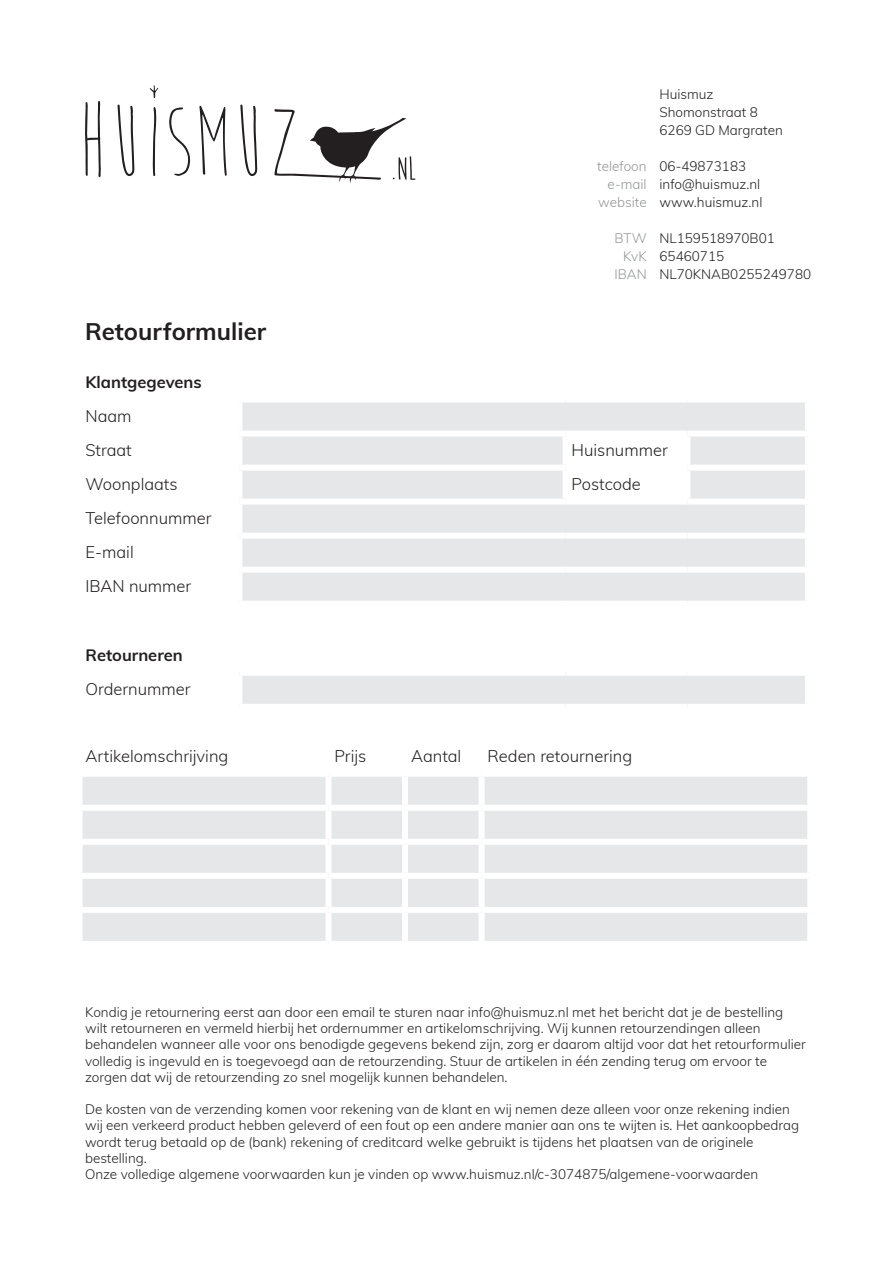
<style>
.page{position:relative;width:893px;height:1263px;background:#fff}
.page>*{position:absolute;margin:0;border:0;box-sizing:border-box;transform-origin:0 0}
.t1{font:700 24px "Muli";color:#231f20}
.t2{font:300 16.5px/34px "Muli";color:#231f20}
.t3{font:700 16.5px "Muli";color:#231f20}
.t4{font:300 13.5px/16.2px "Muli";color:#231f20}
.s1{color:#939598}
</style>
<div class="page">
<svg style="left:85px;top:101px;width:16px;height:77px"></svg>
<svg style="left:117px;top:104px;width:18px;height:72px"></svg>
<svg style="left:152px;top:107px;width:5px;height:69px"></svg>
<svg style="left:169px;top:107px;width:21px;height:69px"></svg>
<svg style="left:199px;top:106px;width:28px;height:70px"></svg>
<svg style="left:240px;top:104px;width:17px;height:72px"></svg>
<svg style="left:150px;top:85px;width:9px;height:14px"></svg>
<svg style="left:274px;top:109px;width:141px;height:74px"></svg>
<svg style="left:242px;top:402px;width:563px;height:199px;background:#e8e9ea"></svg>
<div style="left:239px;top:431px;width:327px;height:6px;background:#fff"></div>
<div style="left:566px;top:431px;width:121px;height:6px;background:#fff"></div>
<div style="left:563px;top:437px;width:6px;height:28px;background:#fff"></div>
<div style="left:687px;top:431px;width:124px;height:6px;background:#fff"></div>
<div style="left:684px;top:437px;width:6px;height:28px;background:#fff"></div>
<div style="left:239px;top:465px;width:327px;height:6px;background:#fff"></div>
<div style="left:566px;top:465px;width:121px;height:6px;background:#fff"></div>
<div style="left:563px;top:471px;width:6px;height:28px;background:#fff"></div>
<div style="left:687px;top:465px;width:124px;height:6px;background:#fff"></div>
<div style="left:684px;top:471px;width:6px;height:28px;background:#fff"></div>
<div style="left:239px;top:499px;width:327px;height:6px;background:#fff"></div>
<div style="left:566px;top:499px;width:121px;height:6px;background:#fff"></div>
<div style="left:687px;top:499px;width:124px;height:6px;background:#fff"></div>
<div style="left:239px;top:533px;width:327px;height:6px;background:#fff"></div>
<div style="left:566px;top:533px;width:121px;height:6px;background:#fff"></div>
<div style="left:687px;top:533px;width:124px;height:6px;background:#fff"></div>
<div style="left:239px;top:567px;width:327px;height:6px;background:#fff"></div>
<div style="left:566px;top:567px;width:121px;height:6px;background:#fff"></div>
<div style="left:687px;top:567px;width:124px;height:6px;background:#fff"></div>
<div style="left:239px;top:673px;width:569px;height:34px;background:#e6e7e9"></div>
<div style="left:239px;top:670px;width:327px;height:6px;background:#fff"></div>
<div style="left:236px;top:676px;width:6px;height:28px;background:#fff"></div>
<div style="left:566px;top:670px;width:121px;height:6px;background:#fff"></div>
<div style="left:687px;top:670px;width:124px;height:6px;background:#fff"></div>
<div style="left:805px;top:676px;width:6px;height:28px;background:#fff"></div>
<div style="left:239px;top:704px;width:327px;height:6px;background:#fff"></div>
<div style="left:566px;top:704px;width:121px;height:6px;background:#fff"></div>
<div style="left:687px;top:704px;width:124px;height:6px;background:#fff"></div>
<div style="left:83px;top:777px;width:724px;height:164px;background:#e6e7e9"></div>
<div style="left:325px;top:777px;width:6px;height:28px;background:#fff"></div>
<div style="left:402px;top:777px;width:6px;height:28px;background:#fff"></div>
<div style="left:479px;top:777px;width:6px;height:28px;background:#fff"></div>
<div style="left:77px;top:805px;width:251px;height:6px;background:#fff"></div>
<div style="left:328px;top:805px;width:77px;height:6px;background:#fff"></div>
<div style="left:325px;top:811px;width:6px;height:28px;background:#fff"></div>
<div style="left:405px;top:805px;width:77px;height:6px;background:#fff"></div>
<div style="left:402px;top:811px;width:6px;height:28px;background:#fff"></div>
<div style="left:482px;top:805px;width:331px;height:6px;background:#fff"></div>
<div style="left:479px;top:811px;width:6px;height:28px;background:#fff"></div>
<div style="left:77px;top:839px;width:251px;height:6px;background:#fff"></div>
<div style="left:328px;top:839px;width:77px;height:6px;background:#fff"></div>
<div style="left:325px;top:845px;width:6px;height:28px;background:#fff"></div>
<div style="left:405px;top:839px;width:77px;height:6px;background:#fff"></div>
<div style="left:402px;top:845px;width:6px;height:28px;background:#fff"></div>
<div style="left:482px;top:839px;width:331px;height:6px;background:#fff"></div>
<div style="left:479px;top:845px;width:6px;height:28px;background:#fff"></div>
<div style="left:77px;top:873px;width:251px;height:6px;background:#fff"></div>
<div style="left:328px;top:873px;width:77px;height:6px;background:#fff"></div>
<div style="left:325px;top:879px;width:6px;height:28px;background:#fff"></div>
<div style="left:405px;top:873px;width:77px;height:6px;background:#fff"></div>
<div style="left:402px;top:879px;width:6px;height:28px;background:#fff"></div>
<div style="left:482px;top:873px;width:331px;height:6px;background:#fff"></div>
<div style="left:479px;top:879px;width:6px;height:28px;background:#fff"></div>
<div style="left:77px;top:907px;width:251px;height:6px;background:#fff"></div>
<div style="left:328px;top:907px;width:77px;height:6px;background:#fff"></div>
<div style="left:325px;top:913px;width:6px;height:28px;background:#fff"></div>
<div style="left:405px;top:907px;width:77px;height:6px;background:#fff"></div>
<div style="left:402px;top:913px;width:6px;height:28px;background:#fff"></div>
<div style="left:482px;top:907px;width:331px;height:6px;background:#fff"></div>
<div style="left:479px;top:913px;width:6px;height:28px;background:#fff"></div>
<h1 class="t1" style="left:85px;top:314px;width:183px">Retourformulier</h1>
<p class="t3" style="left:86px;top:370px;width:118px">Klantgegevens</p>
<p class="t2" style="left:86px;top:398px;width:48px">Naam<br>Straat</p>
<p class="t4" style="left:659px;top:84px;width:125px;line-height:18px">Huismuz<br>Shomonstraat 8<br>6269 GD Margraten</p>
<p class="t4" style="left:597px;top:157px;width:151px"><span class="s1">telefoon</span> 06-49873183</p>
<p class="t4" style="left:608px;top:175px;width:154px"><span class="s1">e-mail</span> info@huismuz.nl</p>
<p class="t4" style="left:598px;top:193px;width:166px"><span class="s1">website</span> www.huismuz.nl</p>
<p class="t4" style="left:614px;top:229px;width:162px"><span class="s1">BTW</span> NL159518970B01</p>
<p class="t4" style="left:623px;top:247px;width:103px"><span class="s1">KvK</span> 65460715</p>
<p class="t4" style="left:614px;top:265px;width:198px"><span class="s1">IBAN</span> NL70KNAB0255249780</p>
<p class="t2" style="left:572px;top:432px;width:98px">Huisnummer</p>
<p class="t2" style="left:86px;top:466px;width:94px">Woonplaats</p>
<p class="t2" style="left:572px;top:466px;width:71px">Postcode</p>
<p class="t2" style="left:86px;top:500px;width:127px">Telefoonnummer<br>E-mail<br>IBAN nummer</p>
<p class="t3" style="left:86px;top:643px;width:99px">Retourneren</p>
<p class="t2" style="left:86px;top:672px;width:107px">Ordernummer</p>
<p class="t2" style="left:86px;top:739px;width:144px">Artikelomschrijving</p>
<p class="t2" style="left:334px;top:739px;width:33px">Prijs</p>
<p class="t2" style="left:411px;top:739px;width:52px">Aantal</p>
<p class="t2" style="left:488px;top:739px;width:146px">Reden retournering</p>
<p class="t4" style="left:85px;top:1003px;width:722px">Kondig je retournering eerst aan door een email te sturen naar info@huismuz.nl met het bericht dat je de bestelling wilt retourneren en vermeld hierbij het ordernummer en artikelomschrijving. Wij kunnen retourzendingen alleen behandelen wanneer alle voor ons benodigde gegevens bekend zijn, zorg er daarom altijd voor dat het retourformulier volledig is ingevuld en is toegevoegd aan de retourzending. Stuur de artikelen in één zending terug om ervoor te zorgen dat wij de retourzending zo snel mogelijk kunnen behandelen.</p>
<p class="t4" style="left:85px;top:1100px;width:715px">De kosten van de verzending komen voor rekening van de klant en wij nemen deze alleen voor onze rekening indien wij een verkeerd product hebben geleverd of een fout op een andere manier aan ons te wijten is. Het aankoopbedrag wordt terug betaald op de (bank) rekening of creditcard welke gebruikt is tijdens het plaatsen van de originele bestelling.<br>Onze volledige algemene voorwaarden kun je vinden op www.huismuz.nl/c-3074875/algemene-voorwaarden</p>
</div>
